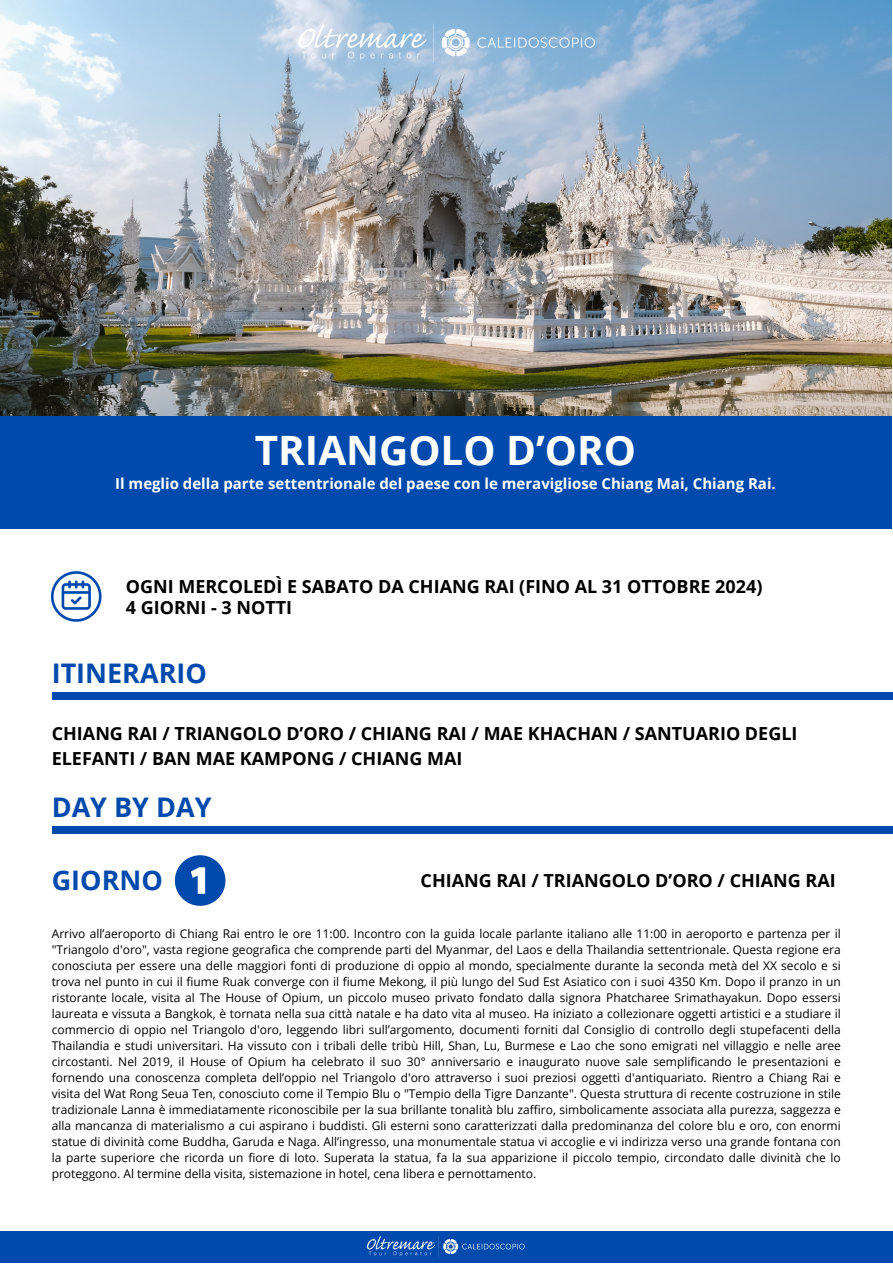
<style>
.page{position:relative;width:893px;height:1264px;background:#fff}
.page>*{position:absolute;margin:0;border:0;box-sizing:border-box;transform-origin:0 0}
.t1{font:700 40.5px "Open Sans";color:#fff}
.t2{font:700 27px "Open Sans";color:#004aad}
.t3{font:700 18px/24.8px "Open Sans";color:#000}
.t4{font:700 15px "Open Sans";color:#fff}
.t5{font:12px/16px "Open Sans";color:#000;text-align:justify}
</style>
<div class="page">
<img style="left:0;top:0;width:891px;height:416px">
<div style="left:0;top:416px;width:891px;height:112px;background:#004aad"></div>
<div style="left:52px;top:826px;width:840px;height:7px;background:#004aad"></div>
<div style="left:52px;top:692px;width:840px;height:8px;background:#004aad"></div>
<img style="left:289px;top:19px;width:315px;height:48px">
<svg style="left:51px;top:571px;width:50px;height:50px"></svg>
<svg style="left:175px;top:855px;width:50px;height:50px"></svg>
<div style="left:0;top:1230px;width:892px;height:32px;background:#004aad"></div>
<img style="left:366px;top:1236px;width:159px;height:21px">
<p class="t1" style="left:255px;top:422px;width:382px">TRIANGOLO D’ORO</p>
<p class="t4" style="left:115px;top:473px;width:662px">Il meglio della parte settentrionale del paese con le meravigliose Chiang Mai, Chiang Rai.</p>
<p class="t3" style="left:126px;top:573px;width:638px">OGNI MERCOLEDÌ E SABATO DA CHIANG RAI (FINO AL 31 OTTOBRE 2024)</p>
<p class="t3" style="left:126px;top:594px;width:168px">4 GIORNI - 3 NOTTI</p>
<p class="t2" style="left:52px;top:654px;width:157px">ITINERARIO</p>
<p class="t3" style="left:52px;top:720px;width:747px">CHIANG RAI / TRIANGOLO D’ORO / CHIANG RAI / MAE KHACHAN / SANTUARIO DEGLI<br>ELEFANTI / BAN MAE KAMPONG / CHIANG MAI</p>
<p class="t2" style="left:52px;top:787px;width:161px">DAY BY DAY</p>
<p class="t2" style="left:52px;top:861px;width:113px">GIORNO</p>
<p class="t3" style="left:420px;top:867px;width:416px">CHIANG RAI / TRIANGOLO D’ORO / CHIANG RAI</p>
<p class="t5" style="left:52px;top:925px;width:790px">Arrivo all’aeroporto di Chiang Rai entro le ore 11:00. Incontro con la guida locale parlante italiano alle 11:00 in aeroporto e partenza per il "Triangolo d'oro", vasta regione geografica che comprende parti del Myanmar, del Laos e della Thailandia settentrionale. Questa regione era conosciuta per essere una delle maggiori fonti di produzione di oppio al mondo, specialmente durante la seconda metà del XX secolo e si trova nel punto in cui il fiume Ruak converge con il fiume Mekong, il più lungo del Sud Est Asiatico con i suoi 4350 Km. Dopo il pranzo in un ristorante locale, visita al The House of Opium, un piccolo museo privato fondato dalla signora Phatcharee Srimathayakun. Dopo essersi laureata e vissuta a Bangkok, è tornata nella sua città natale e ha dato vita al museo. Ha iniziato a collezionare oggetti artistici e a studiare il commercio di oppio nel Triangolo d'oro, leggendo libri sull’argomento, documenti forniti dal Consiglio di controllo degli stupefacenti della Thailandia e studi universitari. Ha vissuto con i tribali delle tribù Hill, Shan, Lu, Burmese e Lao che sono emigrati nel villaggio e nelle aree circostanti. Nel 2019, il House of Opium ha celebrato il suo 30° anniversario e inaugurato nuove sale semplificando le presentazioni e fornendo una conoscenza completa dell’oppio nel Triangolo d'oro attraverso i suoi preziosi oggetti d'antiquariato. Rientro a Chiang Rai e visita del Wat Rong Seua Ten, conosciuto come il Tempio Blu o "Tempio della Tigre Danzante". Questa struttura di recente costruzione in stile tradizionale Lanna è immediatamente riconoscibile per la sua brillante tonalità blu zaffiro, simbolicamente associata alla purezza, saggezza e alla mancanza di materialismo a cui aspirano i buddisti. Gli esterni sono caratterizzati dalla predominanza del colore blu e oro, con enormi statue di divinità come Buddha, Garuda e Naga. All’ingresso, una monumentale statua vi accoglie e vi indirizza verso una grande fontana con la parte superiore che ricorda un fiore di loto. Superata la statua, fa la sua apparizione il piccolo tempio, circondato dalle divinità che lo proteggono. Al termine della visita, sistemazione in hotel, cena libera e pernottamento.</p>
</div>
